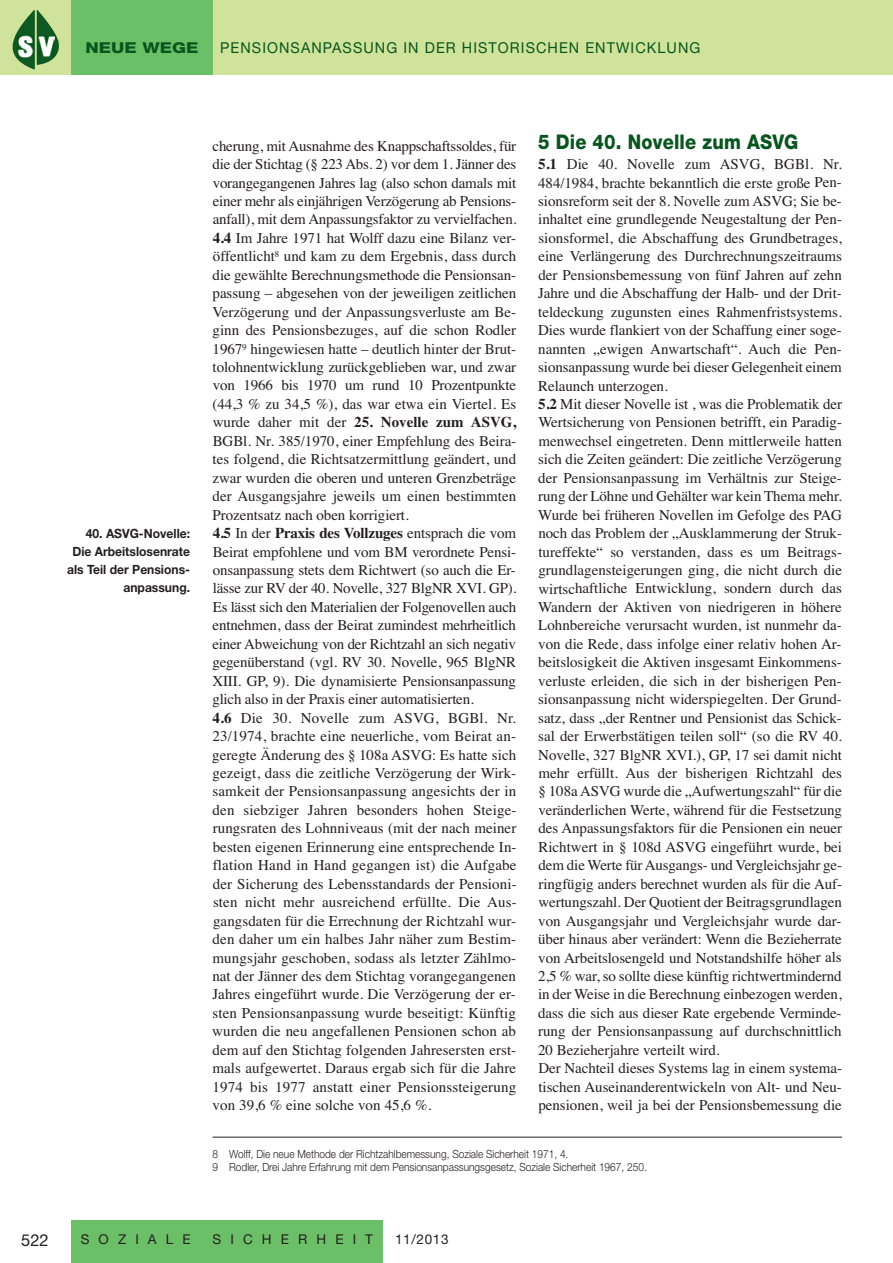
<style>
.page{position:relative;width:893px;height:1263px;background:#fff}
.page>*{position:absolute;margin:0;border:0;box-sizing:border-box;transform-origin:0 0}
.t1{font:800 20.25px "Helvetica Neue";letter-spacing:.01em;color:#08551e;scale:.9 1}
.t2{font:16.5px "Helvetica Neue";color:#231f20}
.t3{font:15px/18.5px "Times";letter-spacing:-.005em;color:#231f20}
.t4{font:15px "Helvetica Neue";letter-spacing:.075em;color:#08551e;scale:.96 1}
.t5{font:800 15px "Helvetica Neue";color:#08551e;scale:1.2 1}
.t6{font:13.5px "Helvetica Neue";letter-spacing:.675em;color:#231f20}
.t7{font:700 12.75px/18px "Helvetica Neue";color:#231f20;text-align:right;scale:.95 1}
.t8{font:300 11.25px/12.5px "Helvetica Neue";color:#231f20;scale:.9 1}
.s1{font-weight:700}
</style>
<div class="page">
<div style="left:0;top:0;width:893px;height:74px;background:#d0e39a"></div>
<div style="left:71px;top:0;width:142px;height:74px;background:#6bc067"></div>
<div style="left:71px;top:1220px;width:312px;height:43px;background:#6bc067"></div>
<img style="left:37px;top:10px;width:22px;height:55px">
<img style="left:13px;top:10px;width:22px;height:60px">
<img style="left:17px;top:35px;width:17px;height:22px">
<img style="left:39px;top:36px;width:15px;height:20px">
<hr style="left:213px;top:1137px;width:629px;height:1px;background:#231f20">
<p class="t5" style="left:86px;top:43px;width:96px">NEUE WEGE</p>
<p class="t4" style="left:220px;top:43px;width:502px">PENSIONSANPASSUNG IN DER HISTORISCHEN ENTWICKLUNG</p>
<p class="t7" style="left:67px;top:525px;width:131px">40. ASVG-Novelle:<br>Die Arbeitslosenrate als Teil der Pensions&shy;anpassung.</p>
<p class="t3" style="left:212px;top:136px;width:306px">cherung, mit Ausnahme des Knappschaftssoldes, für die der Stichtag (§ 223 Abs. 2) vor dem 1. Jänner des vorangegangenen Jahres lag (also schon damals mit einer mehr als einjährigen Verzögerung ab Pensions&shy;anfall), mit dem Anpassungsfaktor zu vervielfachen.<br><span class="s1">4.4</span> Im Jahre 1971 hat Wolff dazu eine Bilanz ver&shy;öffentlicht<sup>8</sup> und kam zu dem Ergebnis, dass durch die gewählte Berechnungsmethode die Pensionsan&shy;passung – abgesehen von der jeweiligen zeitlichen Verzögerung und der Anpassungsverluste am Be&shy;ginn des Pensionsbezuges, auf die schon Rodler 1967<sup>9</sup> hingewiesen hatte – deutlich hinter der Brut&shy;tolohnentwicklung zurückgeblieben war, und zwar von 1966 bis 1970 um rund 10 Prozentpunkte (44,3 % zu 34,5 %), das war etwa ein Viertel. Es wurde daher mit der <span class="s1">25. Novelle zum ASVG, </span>BGBl. Nr. 385/1970, einer Empfehlung des Beira&shy;tes folgend, die Richtsatzermittlung geändert, und zwar wurden die oberen und unteren Grenzbeträge der Ausgangsjahre jeweils um einen bestimmten Prozentsatz nach oben korrigiert.<br><span class="s1">4.5</span> In der <span class="s1">Praxis des Vollzuges</span> entsprach die vom Beirat empfohlene und vom BM verordnete Pensi&shy;onsanpassung stets dem Richtwert (so auch die Er&shy;lässe zur RV der 40. Novelle, 327 BlgNR XVI. GP).<br>Es lässt sich den Materialien der Folgenovellen auch entnehmen, dass der Beirat zumindest mehrheitlich einer Abweichung von der Richtzahl an sich negativ gegenüberstand (vgl. RV 30. Novelle, 965 BlgNR XIII. GP, 9). Die dynamisierte Pensionsanpassung glich also in der Praxis einer automatisierten.<br><span class="s1">4.6</span> Die 30. Novelle zum ASVG, BGBl. Nr.<br>23/1974, brachte eine neuerliche, vom Beirat an&shy;geregte Änderung des § 108a ASVG: Es hatte sich gezeigt, dass die zeitliche Verzögerung der Wirk&shy;samkeit der Pensionsanpassung angesichts der in den siebziger Jahren besonders hohen Steige&shy;rungsraten des Lohnniveaus (mit der nach meiner besten eigenen Erinnerung eine entsprechende In&shy;flation Hand in Hand gegangen ist) die Aufgabe der Sicherung des Lebensstandards der Pensioni&shy;sten nicht mehr ausreichend erfüllte. Die Aus&shy;gangsdaten für die Errechnung der Richtzahl wur&shy;den daher um ein halbes Jahr näher zum Bestim&shy;mungsjahr geschoben, sodass als letzter Zählmo&shy;nat der Jänner des dem Stichtag vorangegangenen Jahres eingeführt wurde. Die Verzögerung der er&shy;sten Pensionsanpassung wurde beseitigt: Künftig wurden die neu angefallenen Pensionen schon ab dem auf den Stichtag folgenden Jahresersten erst&shy;mals aufgewertet. Daraus ergab sich für die Jahre 1974 bis 1977 anstatt einer Pensionssteigerung von 39,6 % eine solche von 45,6 %.</p>
<h1 class="t1" style="left:538px;top:135px;width:291px">5 Die 40. Novelle zum ASVG</h1>
<p class="t3" style="left:538px;top:155px;width:306px"><span class="s1">5.1</span> Die 40. Novelle zum ASVG, BGBl. Nr.<br>484/1984, brachte bekanntlich die erste große Pen&shy;sionsreform seit der 8. Novelle zum ASVG; Sie be&shy;inhaltet eine grundlegende Neugestaltung der Pen&shy;sionsformel, die Abschaffung des Grundbetrages, eine Verlängerung des Durchrechnungszeitraums der Pensionsbemessung von fünf Jahren auf zehn Jahre und die Abschaffung der Halb- und der Drit&shy;teldeckung zugunsten eines Rahmenfristsystems.<br>Dies wurde flankiert von der Schaffung einer soge&shy;nannten „ewigen Anwartschaft“. Auch die Pen&shy;sionsanpassung wurde bei dieser Gelegenheit einem Relaunch unterzogen.<br><span class="s1">5.2</span> Mit dieser Novelle ist , was die Problematik der Wertsicherung von Pensionen betrifft, ein Paradig&shy;menwechsel eingetreten. Denn mittlerweile hatten sich die Zeiten geändert: Die zeitliche Verzögerung der Pensionsanpassung im Verhältnis zur Steige&shy;rung der Löhne und Gehälter war kein Thema mehr.<br>Wurde bei früheren Novellen im Gefolge des PAG noch das Problem der „Ausklammerung der Struk&shy;tureffekte“ so verstanden, dass es um Beitrags&shy;grundlagensteigerungen ging, die nicht durch die wirtschaftliche Entwicklung, sondern durch das Wandern der Aktiven von niedrigeren in höhere Lohnbereiche verursacht wurden, ist nunmehr da&shy;von die Rede, dass infolge einer relativ hohen Ar&shy;beitslosigkeit die Aktiven insgesamt Einkommens&shy;verluste erleiden, die sich in der bisherigen Pen&shy;sionsanpassung nicht widerspiegelten. Der Grund&shy;satz, dass „der Rentner und Pensionist das Schick&shy;sal der Erwerbstätigen teilen soll“ (so die RV 40.<br>Novelle, 327 BlgNR XVI.), GP, 17 sei damit nicht mehr erfüllt. Aus der bisherigen Richtzahl des § 108a ASVG wurde die „Aufwertungszahl“ für die veränderlichen Werte, während für die Festsetzung des Anpassungsfaktors für die Pensionen ein neuer Richtwert in § 108d ASVG eingeführt wurde, bei dem die Werte für Ausgangs- und Vergleichsjahr ge&shy;ringfügig anders berechnet wurden als für die Auf&shy;wertungszahl. Der Quotient der Beitragsgrundlagen von Ausgangsjahr und Vergleichsjahr wurde dar&shy;über hinaus aber verändert: Wenn die Bezieherrate von Arbeitslosengeld und Notstandshilfe höher als 2,5 % war, so sollte diese künftig richtwertmindernd in der Weise in die Berechnung einbezogen werden, dass die sich aus dieser Rate ergebende Verminde&shy;rung der Pensionsanpassung auf durchschnittlich 20 Bezieherjahre verteilt wird.<br>Der Nachteil dieses Systems lag in einem systema&shy;tischen Auseinanderentwickeln von Alt- und Neu&shy;pensionen, weil ja bei der Pensionsbemessung die</p>
<p class="t8" style="left:213px;top:1147px;width:484px">8 Wolff, Die neue Methode der Richtzahlbemessung, Soziale Sicherheit 1971, 4.<br>9 Rodler, Drei Jahre Erfahrung mit dem Pensionsanpassungsgesetz, Soziale Sicherheit 1967, 250.</p>
<p class="t2" style="left:21px;top:1234px;width:29px">522</p>
<p class="t6" style="left:81px;top:1234px;width:111px">SOZIALE</p>
<p class="t6" style="left:213px;top:1234px;width:162px">SICHERHEIT</p>
<p class="t6" style="left:395px;top:1234px;width:55px">11/2013</p>
</div>
